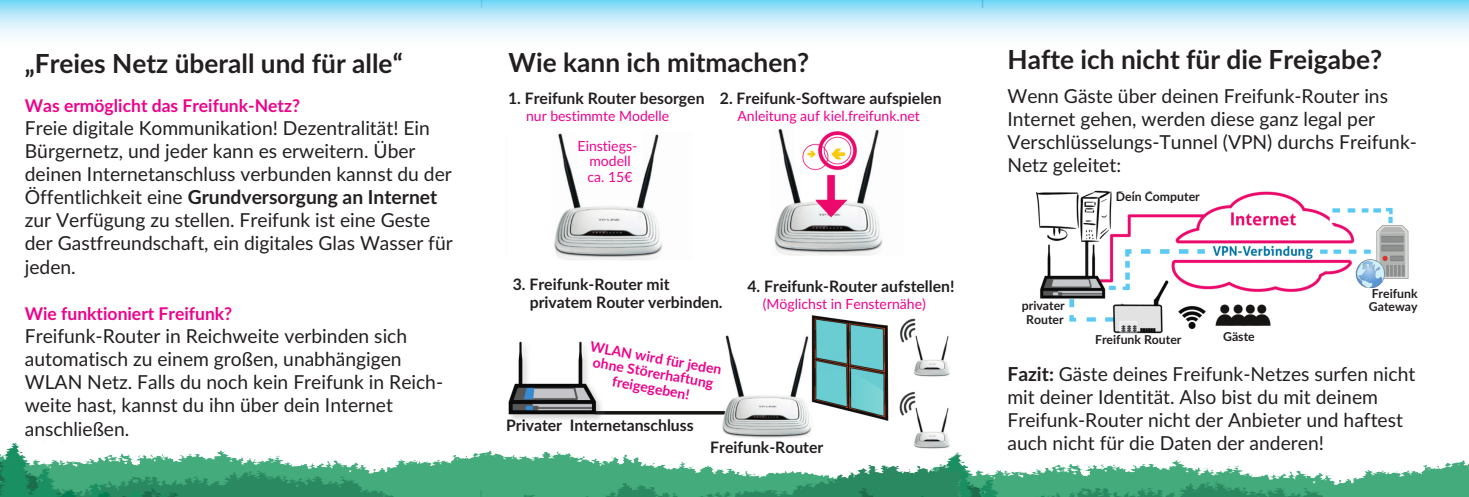
<style>
.page{position:relative;width:1469px;height:497px;background:#fff}
.page>*{position:absolute;margin:0;border:0;box-sizing:border-box;transform-origin:0 0}
.t1{font:700 26.25px "Lato";color:#231f20}
.t2{font:19.25px/23.1px "Lato";color:#231f20}
.t3{font:700 17.5px "Lato";color:#ed028c}
.t4{font:700 15.75px "Lato";color:#231f20}
.t5{font:15.75px "Lato";color:rgb(8 85 166/.5)}
.t6{font:14px/15.8px "Lato";color:#ed028c;text-align:center}
.t7{font:700 14px/15px "Lato";color:#ed028c;text-align:center}
.t8{font:700 12.25px/13.3px "Lato";color:#231f20}
.s1{font-weight:700}
</style>
<div class="page">
<img style="left:508px;top:128px;width:442px;height:305px">
<img style="left:1036px;top:190px;width:373px;height:144px">
<svg style="left:0;top:0;width:1468px;height:36px;background:#bfeafa"></svg>
<img style="left:0;top:433px;width:1468px;height:63px">
<div style="left:1018px;top:300px;width:50px;height:18px;background:#fff"></div>
<div style="left:1115px;top:191px;width:91px;height:16px;background:#fff"></div>
<div style="left:1359px;top:288px;width:59px;height:18px;background:#fff"></div>
<div style="left:1359px;top:302px;width:59px;height:15px;background:#fff"></div>
<div style="left:1210px;top:331px;width:61px;height:19px;background:#fff"></div>
<div style="left:1020px;top:315px;width:48px;height:15px;background:#fff"></div>
<h1 class="t1" style="left:25px;top:47px;width:379px">„Freies Netz überall und für alle“</h1>
<p class="t3" style="left:25px;top:94px;width:277px">Was ermöglicht das Freifunk‐Netz?</p>
<p class="t2" style="left:25px;top:115px;width:429px">Freie digitale Kommunikation! Dezentralität! Ein Bürgernetz, und jeder kann es erweitern. Über deinen Internetanschluss verbunden kannst du der Öffentlichkeit eine <span class="s1">Grundversorgung an Internet </span>zur Verfügung zu stellen. Freifunk ist eine Geste der Gastfreundschaft, ein digitales Glas Wasser für jeden.</p>
<p class="t3" style="left:25px;top:302px;width:209px">Wie funktioniert Freifunk?</p>
<p class="t2" style="left:25px;top:323px;width:420px">Freifunk‐Router in Reichweite verbinden sich automatisch zu einem großen, unabhängigen WLAN Netz. Falls du noch kein Freifunk in Reich‐ weite hast, kannst du ihn über dein Internet anschließen.</p>
<h1 class="t1" style="left:508px;top:46px;width:302px">Wie kann ich mitmachen?</h1>
<p class="t4" style="left:508px;top:89px;width:435px">1. Freifunk Router besorgen 2. Freifunk‐Software aufspielen</p>
<p class="t6" style="left:526px;top:108px;width:145px">nur bestimmte Modelle</p>
<p class="t6" style="left:737px;top:108px;width:184px">Anleitung auf kiel.freifunk.net</p>
<p class="t6" style="left:577px;top:137px;width:61px">Einstiegs‐ modell ca. 15€</p>
<p class="t5" style="left:980px;top:-8px;width:5px">l</p>
<h1 class="t1" style="left:1007px;top:43px;width:376px">Hafte ich nicht für die Freigabe?</h1>
<p class="t2" style="left:1007px;top:84px;width:411px">Wenn Gäste über deinen Freifunk‐Router ins Internet gehen, werden diese ganz legal per Verschlüsselungs‐Tunnel (VPN) durchs Freifunk‐ Netz geleitet:</p>
<p class="t8" style="left:1115px;top:189px;width:85px">Dein Computer</p>
<p class="t4" style="left:513px;top:274px;width:158px">3. Freifunk‐Router mit</p>
<p class="t4" style="left:747px;top:276px;width:208px">4. Freifunk‐Router aufstellen!</p>
<p class="t4" style="left:530px;top:292px;width:194px">privatem Router verbinden.</p>
<p class="t6" style="left:763px;top:296px;width:164px">(Möglichst in Fensternähe)</p>
<p class="t7" style="left:591px;top:338px;width:135px;rotate:10deg">WLAN wird für jeden ohne Störerhaftung freigegeben!</p>
<p class="t4" style="left:506px;top:415px;width:189px">Privater Internetanschluss</p>
<p class="t4" style="left:710px;top:436px;width:115px">Freifunk‐Router</p>
<p class="t8" style="left:1021px;top:298px;width:44px">privater</p>
<p class="t8" style="left:1026px;top:312px;width:39px">Router</p>
<p class="t8" style="left:1095px;top:332px;width:88px">Freifunk Router</p>
<p class="t8" style="left:1223px;top:329px;width:33px">Gäste</p>
<p class="t8" style="left:1368px;top:286px;width:50px">Freifunk<br>Gateway</p>
<p class="t2" style="left:1007px;top:361px;width:409px"><span class="s1">Fazit:</span> Gäste deines Freifunk‐Netzes surfen nicht mit deiner Identität. Also bist du mit deinem Freifunk‐Router nicht der Anbieter und haftest auch nicht für die Daten der anderen!</p>
</div>
